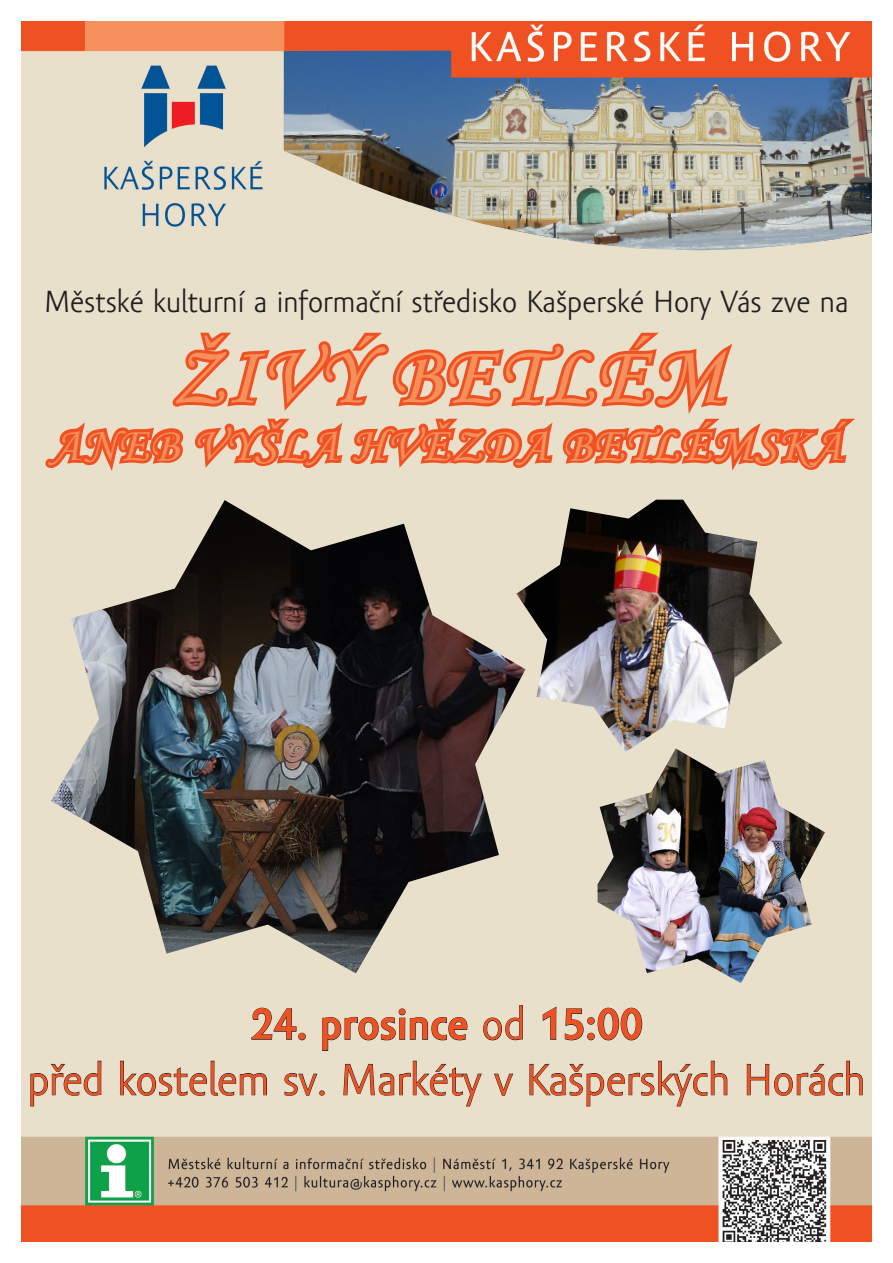
<style>
.page{position:relative;width:893px;height:1263px;background:#fff}
.page>*{position:absolute;margin:0;border:0;box-sizing:border-box;transform-origin:0 0}
.t1{font:84px "Monotype Corsiva";letter-spacing:.04em;color:#f5905d}
.t2{font:48px "Monotype Corsiva";letter-spacing:.04em;color:#f5905d}
.t3{font:45px "Amor Sans Pro";color:#f05122}
.t4{font:700 45px "Amor Sans Pro";color:#f05122}
.t5{font:31.5px "Amor Sans Pro";color:#231f20}
.s1{font-weight:400}
</style>
<div class="page">
<img style="left:21px;top:21px;width:851px;height:1221px">
<svg style="left:251px;top:1007px;width:46px;height:33px;background:#c6bead"></svg>
<div style="left:299px;top:1033px;width:6px;height:7px;border:1px solid #231f20;border-radius:50%"></div>
<svg style="left:322px;top:1008px;width:146px;height:43px;background:#d0c8b6"></svg>
<svg style="left:483px;top:1005px;width:40px;height:35px"></svg>
<svg style="left:542px;top:1007px;width:15px;height:33px"></svg>
<svg style="left:564px;top:1007px;width:78px;height:34px;background:#c7bfae"></svg>
<svg style="left:30px;top:1060px;width:72px;height:47px;background:#cbc3b1"></svg>
<svg style="left:120px;top:1060px;width:147px;height:36px;background:#c7bfae"></svg>
<svg style="left:284px;top:1073px;width:40px;height:23px"></svg>
<svg style="left:343px;top:1060px;width:139px;height:47px;background:#cec5b3"></svg>
<svg style="left:494px;top:1073px;width:19px;height:23px"></svg>
<svg style="left:529px;top:1060px;width:199px;height:47px;background:#cec5b3"></svg>
<svg style="left:747px;top:1060px;width:116px;height:36px;background:#c8c0af"></svg>
<svg style="left:40px;top:276px;width:823px;height:205px;background:#eabfa5"></svg>
<img style="left:525px;top:500px;width:257px;height:252px">
<img style="left:51px;top:500px;width:474px;height:473px">
<img style="left:284px;top:51px;width:588px;height:199px">
<img style="left:598px;top:748px;width:227px;height:235px">
<p class="t5" style="left:45px;top:283px;width:805px">Městské kulturní a informační středisko Kašperské Hory Vás zve na</p>
<p class="t1" style="left:170px;top:325px;width:554px">ŽIVÝ BETLÉM</p>
<p class="t2" style="left:51px;top:416px;width:793px">ANEB VYŠLA HVĚZDA BETLÉMSKÁ</p>
<p class="t4" style="left:250px;top:998px;width:394px">24. prosince <span class="s1">od</span> 15:00</p>
<p class="t3" style="left:28px;top:1054px;width:839px">před kostelem sv. Markéty v Kašperských Horách</p>
</div>
